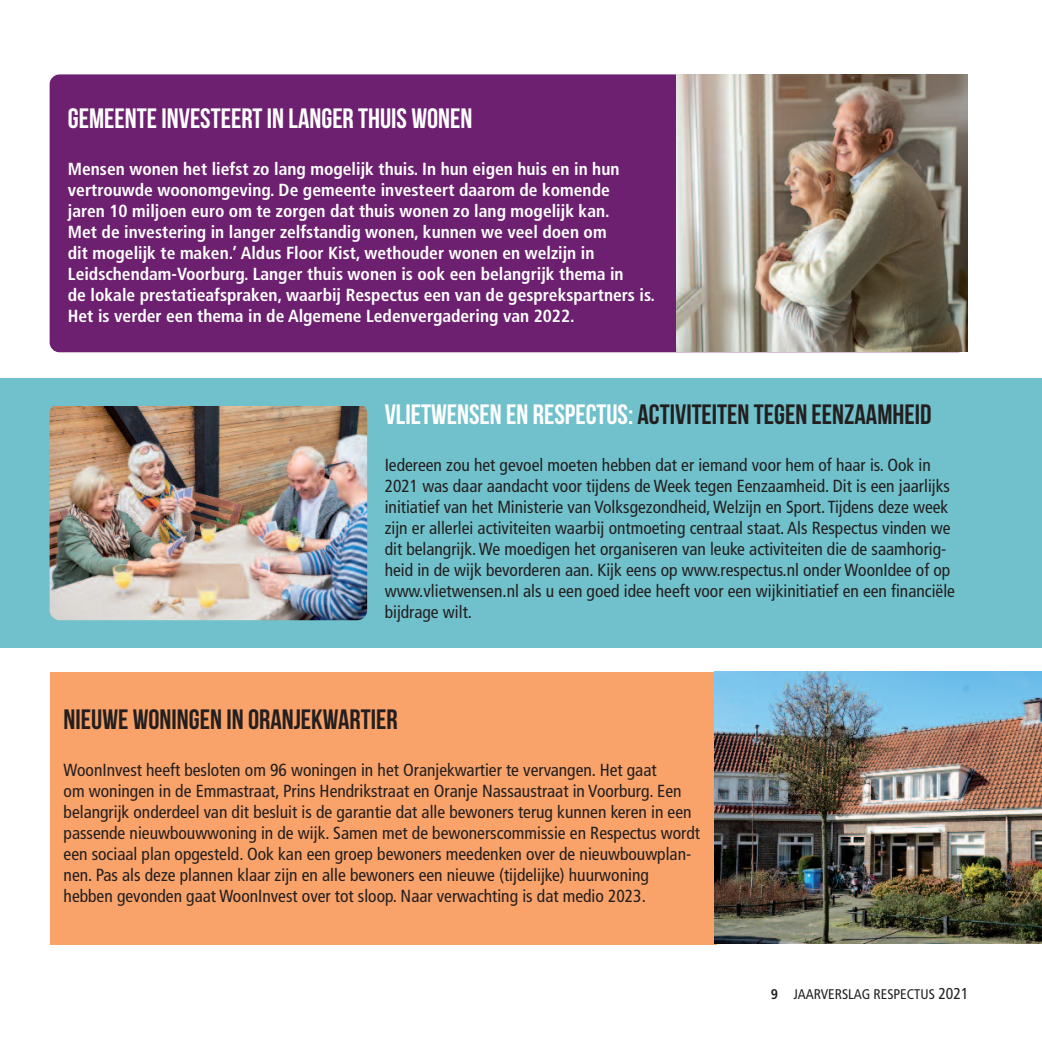
<style>
.page{position:relative;width:1042px;height:1042px;background:#fff}
.page>*{position:absolute;margin:0;border:0;box-sizing:border-box;transform-origin:0 0}
.t1{font:28px "Bebas Neue";color:#231f20}
.t2{font:28px "Bebas Neue";color:#fff}
.t3{font:condensed 17.5px/21px "Frutiger";color:#231f20}
.t4{font:700 condensed 17.5px/21px "Frutiger";color:#fff}
.t5{font:condensed 14px "Frutiger";color:#231f20}
.s1{color:#fff}
.s2{font-weight:700}
.s3{font-size:15.75px}
</style>
<div class="page">
<div style="left:0;top:378px;width:1042px;height:269px;background:#70c1cb"></div>
<div style="left:50px;top:74px;width:917px;height:278px;background:#6d206f;border-radius:10px"></div>
<img style="left:676px;top:74px;width:291px;height:278px">
<img style="left:50px;top:406px;width:317px;height:214px">
<div style="left:50px;top:673px;width:666px;height:272px;background:#f9a269"></div>
<img style="left:714px;top:671px;width:328px;height:272px">
<h1 class="t2" style="left:68px;top:102px;width:406px">GEMEENTE INVESTEERTIN LANGER THUIS WONEN</h1>
<p class="t4" style="left:68px;top:159px;width:588px">Mensen wonen het liefst zo lang mogelijk thuis. In hun eigen huis en in hun vertrouwde woonomgeving. De gemeente investeert daarom de komende<br>jaren 10 miljoen euro om te zorgen dat thuis wonen zo lang mogelijk kan.<br>Met de investering in langer zelfstandig wonen, kunnen we veel doen om<br>dit mogelijk te maken.’ Aldus Floor Kist, wethouder wonen en welzijn in Leidschendam-Voorburg. Langer thuis wonen is ook een belangrijk thema in<br>de lokale prestatieafspraken, waarbij Respectus een van de gesprekspartners is.<br>Het is verder een thema in de Algemene Ledenvergadering van 2022.</p>
<h1 class="t1" style="left:385px;top:398px;width:548px"><span class="s1">VLIETWENSEN EN RESPECTUS:</span> ACTIVITEITEN TEGEN EENZAAMHEID</h1>
<p class="t3" style="left:385px;top:455px;width:572px">Iedereen zou het gevoel moeten hebben dat er iemand voor hem of haar is. Ook in 2021 was daar aandacht voor tijdens de Week tegen Eenzaamheid. Dit is een jaarlijks initiatief van het Ministerie van Volksgezondheid,Welzijn en Sport. Tijdens deze week zijn er allerlei activiteiten waarbij ontmoeting centraal staat. Als Respectus vinden we dit belangrijk.We moedigen het organiseren van leuke activiteiten die de saamhorig&shy;heid in de wijk bevorderen aan. Kijk eens op www.respectus.nl onder WoonIdee of op www.vlietwensen.nl als u een goed idee heeft voor een wijkinitiatief en een financiële bijdrage wilt.</p>
<h1 class="t1" style="left:64px;top:703px;width:335px">NIEUWE WONINGEN IN ORANJEKWARTIER</h1>
<p class="t3" style="left:64px;top:760px;width:638px">WoonInvest heeft besloten om 96 woningen in het Oranjekwartier te vervangen. Het gaat<br>om woningen in de Emmastraat, Prins Hendrikstraat en Oranje Nassaustraat in Voorburg. Een belangrijk onderdeel van dit besluit is de garantie dat alle bewoners terug kunnen keren in een passende nieuwbouwwoning in de wijk. Samen met de bewonerscommissie en Respectus wordt een sociaal plan opgesteld. Ook kan een groep bewoners meedenken over de nieuwbouwplan&shy;nen. Pas als deze plannen klaar zijn en alle bewoners een nieuwe (tijdelijke) huurwoning hebben gevonden gaat WoonInvest over tot sloop. Naar verwachting is dat medio 2023.</p>
<p class="t5" style="left:771px;top:988px;width:199px"><span class="s2">9</span> JAARVERSLAG RESPECTUS <span class="s3">2021</span></p>
</div>
